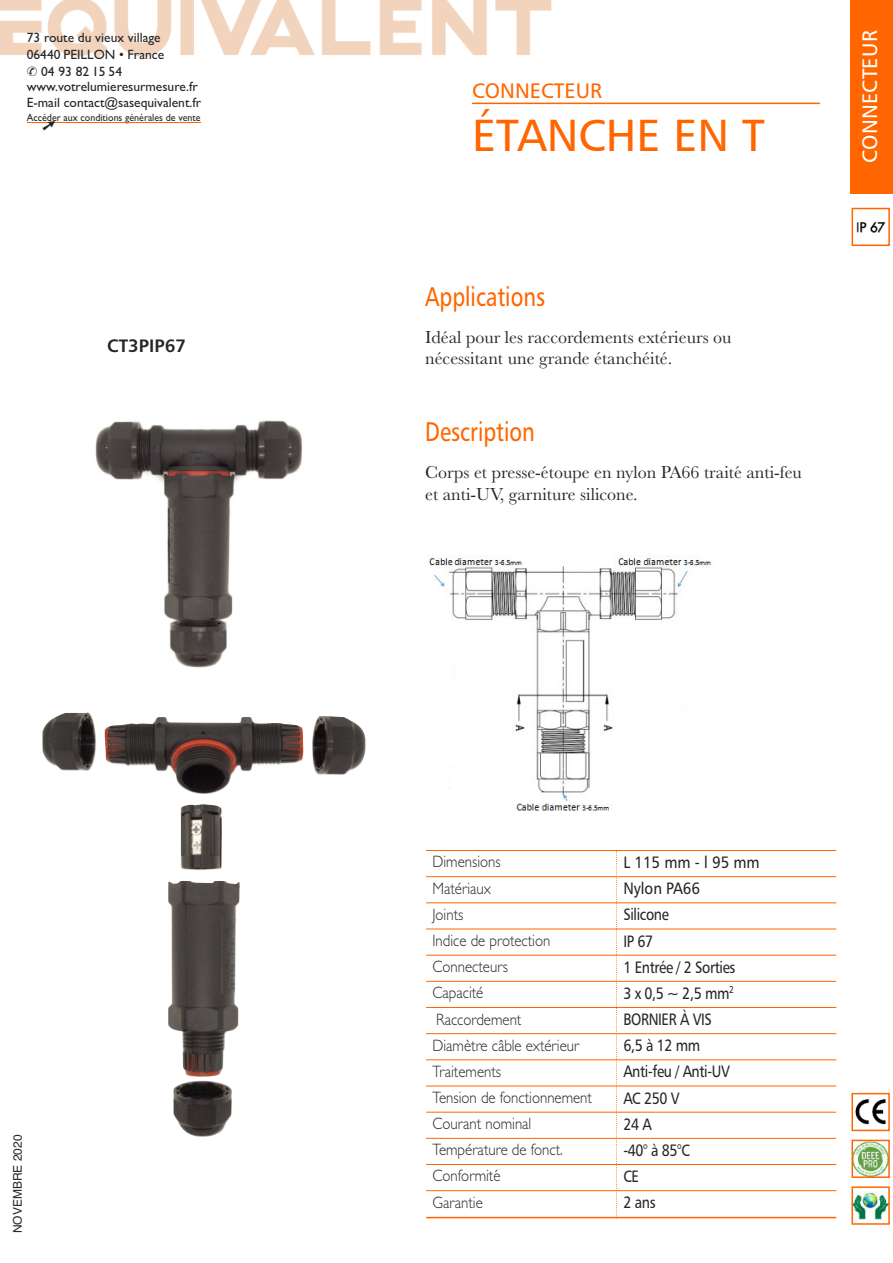
<style>
.page{position:relative;width:893px;height:1263px;background:#fff}
.page>*{position:absolute;margin:0;border:0;box-sizing:border-box;transform-origin:0 0}
.t1{font:45px "Humanist 777 BT Roman B";color:#f60}
.t2{font:27px "Humanist 777 BT Roman B";color:#f60;scale:.8 1}
.t3{font:21px "Humanist 777 BT Roman B";color:#f60}
.t4{font:21px "Humanist 777 BT Roman B";letter-spacing:.015em;color:#fff}
.t5{font:18px/21.6px "Baskerville";color:#272627}
.t6{font:18px "Humanist 777 BT Bold B";color:#272627}
.t7{font:300 16.5px "Gill Sans";color:#272627;scale:.9 1}
.t8{font:16.5px "Humanist 777 BT Roman B";letter-spacing:-.025em;color:#272627;scale:.85 1}
.t9{font:16.5px "Humanist 777 BT Roman B";color:#272627;scale:.9 1}
.t10{font:13.5px/16.6px "Gill Sans";color:#272627}
.t11{font:12px "Helvetica";color:#272627}
.t12{font:10.5px "Gill Sans";color:#272627;scale:.95 1}
</style>
<div class="page">
<hr style="left:472px;top:103px;width:348px;height:1px;background:#f60">
<div style="left:850px;top:0;width:42px;height:194px;background:#f60"></div>
<img style="left:856px;top:221px;width:30px;height:12px">
<div style="left:852px;top:208px;width:38px;height:38px;border:2px solid #f60"></div>
<img style="left:854px;top:1191px;width:33px;height:29px">
<div style="left:851px;top:1186px;width:39px;height:39px;border:2px solid #f60"></div>
<img style="left:854px;top:1143px;width:33px;height:32px">
<div style="left:851px;top:1140px;width:39px;height:38px;border:2px solid #f60"></div>
<img style="left:855px;top:1099px;width:31px;height:26px">
<div style="left:851px;top:1093px;width:39px;height:38px;border:2px solid #f60"></div>
<img style="left:428px;top:555px;width:283px;height:256px">
<img style="left:95px;top:420px;width:208px;height:248px">
<img style="left:43px;top:712px;width:323px;height:425px">
<svg style="left:616px;top:851px;width:1px;height:366px"></svg>
<hr style="left:426px;top:850px;width:410px;height:1px;background:#f60">
<hr style="left:426px;top:876px;width:410px;height:1px;background:#f60">
<hr style="left:426px;top:902px;width:410px;height:1px;background:#f60">
<hr style="left:426px;top:929px;width:410px;height:1px;background:#f60">
<hr style="left:426px;top:955px;width:410px;height:1px;background:#f60">
<hr style="left:426px;top:981px;width:410px;height:1px;background:#f60">
<hr style="left:426px;top:1007px;width:410px;height:1px;background:#f60">
<hr style="left:426px;top:1033px;width:410px;height:1px;background:#f60">
<hr style="left:426px;top:1059px;width:410px;height:1px;background:#f60">
<hr style="left:426px;top:1086px;width:410px;height:1px;background:#f60">
<hr style="left:426px;top:1112px;width:410px;height:1px;background:#f60">
<hr style="left:426px;top:1138px;width:410px;height:1px;background:#f60">
<hr style="left:426px;top:1164px;width:410px;height:1px;background:#f60">
<hr style="left:426px;top:1190px;width:410px;height:1px;background:#f60">
<hr style="left:426px;top:1217px;width:410px;height:1px;background:#f60">
<img style="left:0;top:0;width:552px;height:57px">
<hr style="left:27px;top:122px;width:174px;height:1px;background:#f60">
<p class="t10" style="left:27px;top:29px;width:139px">73 route du vieux village<br>06440 PEILLON • France ✆ 04 93 821554</p>
<p class="t10" style="left:27px;top:78px;width:176px;line-height:16.2px">www.votrelumieresurmesure.fr<br>E-mail contact@sasequivalent.fr</p>
<p class="t12" style="left:27px;top:111px;width:184px">Accéder aux conditions générales de vente</p>
<p class="t6" style="left:107px;top:338px;width:80px">CT3PIP67</p>
<p class="t11" style="left:11px;top:1233px;width:100px;rotate:-90deg">NOVEMBRE 2020</p>
<p class="t3" style="left:472px;top:83px;width:132px">CONNECTEUR</p>
<h1 class="t1" style="left:472px;top:117px;width:294px">ÉTANCHE EN T</h1>
<h2 class="t2" style="left:425px;top:286px;width:151px">Applications</h2>
<p class="t5" style="left:425px;top:326px;width:308px">Idéal pour les raccordements extérieurs ou nécessitant une grande étanchéité.</p>
<h2 class="t2" style="left:425px;top:421px;width:139px">Description</h2>
<p class="t5" style="left:425px;top:461px;width:378px">Corps et presse-étoupe en nylon PA66 traitéanti-feu et anti-UV, garniture silicone.</p>
<p class="t4" style="left:861px;top:163px;width:134px;rotate:-90deg">CONNECTEUR</p>
<p class="t7" style="left:432px;top:852px;width:77px">Dimensions</p>
<p class="t9" style="left:623px;top:855px;width:153px">L115mm-l95mm</p>
<p class="t7" style="left:432px;top:878px;width:66px">Matériaux</p>
<p class="t9" style="left:623px;top:882px;width:87px">Nylon PA66</p>
<p class="t7" style="left:432px;top:904px;width:36px">Joints</p>
<p class="t8" style="left:623px;top:908px;width:55px">Silicone</p>
<p class="t7" style="left:432px;top:930px;width:133px">Indice de protection</p>
<p class="t8" style="left:623px;top:934px;width:37px">IP 67</p>
<p class="t7" style="left:432px;top:957px;width:86px">Connecteurs</p>
<p class="t8" style="left:623px;top:960px;width:133px">1 Entrée / 2 Sorties</p>
<p class="t7" style="left:432px;top:983px;width:58px">Capacité</p>
<p class="t8" style="left:623px;top:986px;width:132px">3 x 0,5 ~ 2,5 mm<sup>2</sup></p>
<p class="t7" style="left:436px;top:1009px;width:96px">Raccordement</p>
<p class="t8" style="left:623px;top:1013px;width:106px">BORNIER À VIS</p>
<p class="t7" style="left:432px;top:1035px;width:164px">Diamètre câble extérieur</p>
<p class="t8" style="left:623px;top:1039px;width:92px">6,5 à 12 mm</p>
<p class="t7" style="left:432px;top:1061px;width:78px">Traitements</p>
<p class="t8" style="left:623px;top:1065px;width:127px">Anti-feu / Anti-UV</p>
<p class="t7" style="left:432px;top:1087px;width:179px">Tension de fonctionnement</p>
<p class="t8" style="left:623px;top:1091px;width:68px">AC 250 V</p>
<p class="t7" style="left:432px;top:1114px;width:111px">Courant nominal</p>
<p class="t8" style="left:623px;top:1117px;width:35px">24 A</p>
<p class="t7" style="left:432px;top:1140px;width:146px">Température de fonct.</p>
<p class="t8" style="left:623px;top:1143px;width:80px">-40° à 85°C</p>
<p class="t7" style="left:432px;top:1166px;width:83px">Conformité</p>
<p class="t8" style="left:623px;top:1170px;width:20px">CE</p>
<p class="t7" style="left:432px;top:1192px;width:57px">Garantie</p>
<p class="t8" style="left:623px;top:1196px;width:39px">2 ans</p>
</div>
